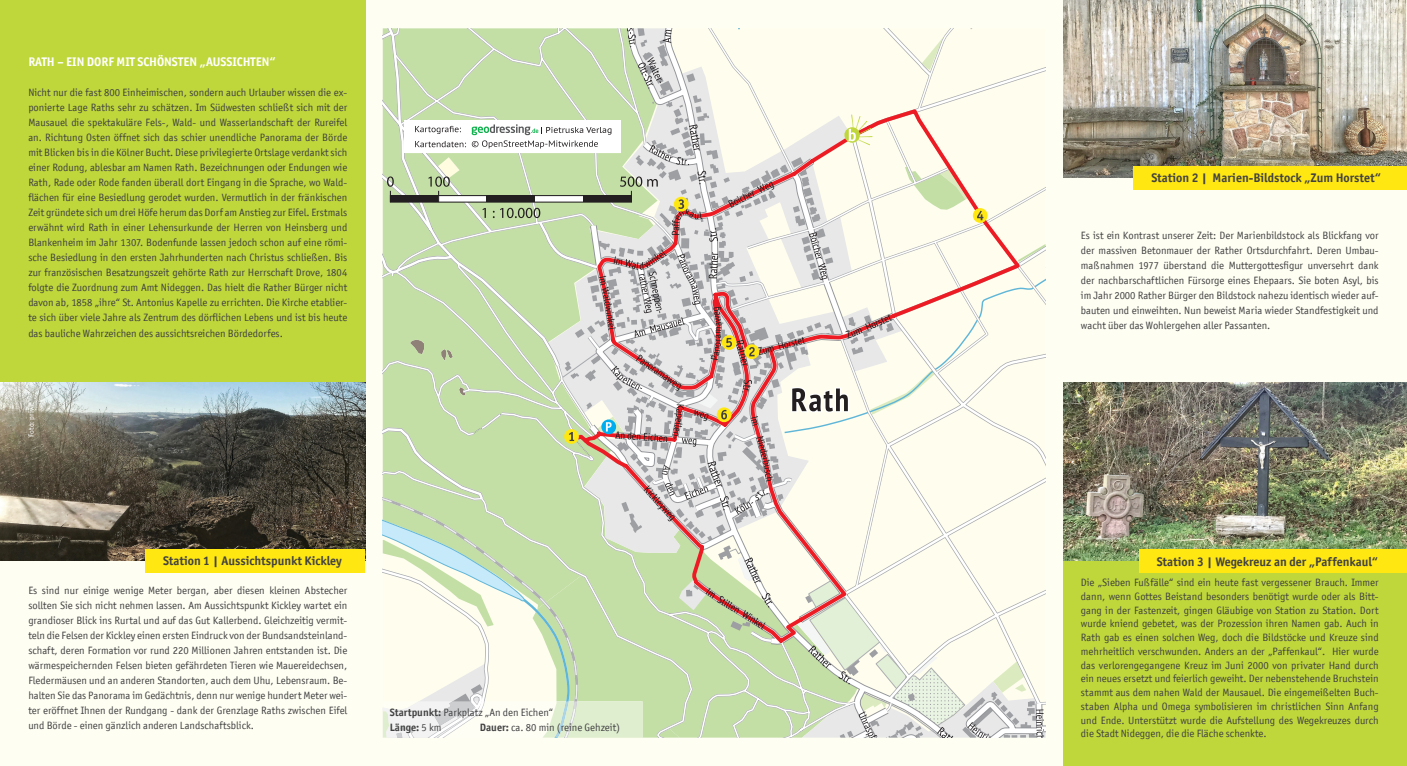
<style>
.page{position:relative;width:1407px;height:766px;background:#fff}
.page>*{position:absolute;margin:0;border:0;box-sizing:border-box;transform-origin:0 0}
.t1{font:700 12.5px "Officina San ITC";color:#414142}
.t2{font:700 12.5px "Officina San ITC";color:#fff}
.t3{font:10.62px/15px "Officina San ITC";color:#414142;text-align:justify}
.t4{font:7.5px "Officina San ITC";color:#fff}
.t5{font:7.5px "Officina San ITC";color:#231f20}
.s1{font-weight:700}
</style>
<div class="page">
<div style="left:0;top:0;width:1407px;height:765px;background:#fffef3"></div>
<div style="left:0;top:0;width:365px;height:383px;background:#bfd73b"></div>
<img style="left:0;top:383px;width:365px;height:177px">
<div style="left:145px;top:548px;width:220px;height:24px;background:#ffe711"></div>
<div style="left:1063px;top:390px;width:344px;height:375px;background:#bfd73b"></div>
<img style="left:1063px;top:383px;width:344px;height:177px">
<div style="left:1139px;top:549px;width:268px;height:23px;background:#ffe711"></div>
<img style="left:1063px;top:0;width:344px;height:177px">
<div style="left:1134px;top:166px;width:273px;height:23px;background:#ffe711"></div>
<svg style="left:383px;top:28px;width:662px;height:709px"></svg>
<p class="t2" style="left:28px;top:54px;width:249px">RATH – EIN DORF MIT SCHÖNSTEN „AUSSICHTEN“</p>
<p class="t3" style="left:28px;top:85px;width:320px">Nicht nur die fast 800 Einheimischen, sondern auch Urlauber wissen die ex&shy;ponierte Lage Raths sehr zu schätzen. Im Südwesten schließt sich mit der Mausauel die spektakuläre Fels-, Wald- und Wasserlandschaft der Rureifel an. Richtung Osten öffnet sich das schier unendliche Panorama der Börde mit Blicken bis in die Kölner Bucht. Diese privilegierte Ortslage verdankt sich einer Rodung, ablesbar am Namen Rath. Bezeichnungen oder Endungen wie Rath, Rade oder Rode fanden überall dort Eingang in die Sprache, wo Wald&shy;flächen für eine Besiedlung gerodet wurden. Vermutlich in der fränkischen Zeit gründete sich um drei Höfe herum das Dorf am Anstieg zur Eifel. Erstmals erwähnt wird Rath in einer Lehensurkunde der Herren von Heinsberg und Blankenheim im Jahr 1307. Bodenfunde lassen jedoch schon auf eine römi&shy;sche Besiedlung in den ersten Jahrhunderten nach Christus schließen. Bis zur französischen Besatzungszeit gehörte Rath zur Herrschaft Drove, 1804 folgte die Zuordnung zum Amt Nideggen. Das hielt die Rather Bürger nicht davon ab, 1858 „ihre“ St. Antonius Kapelle zu errichten. Die Kirche etablier&shy;te sich über viele Jahre als Zentrum des dörflichen Lebens und ist bis heute das bauliche Wahrzeichen des aussichtsreichen Bördedorfes.</p>
<p class="t1" style="left:1151px;top:170px;width:231px">Station 2 | Marien-Bildstock „Zum Horstet“</p>
<p class="t3" style="left:1081px;top:228px;width:299px">Es ist ein Kontrast unserer Zeit: Der Marienbildstock als Blickfang vor der massiven Betonmauer der Rather Ortsdurchfahrt. Deren Umbau&shy;maßnahmen 1977 überstand die Muttergottesfigur unversehrt dank der nachbarschaftlichen Fürsorge eines Ehepaars. Sie boten Asyl, bis im Jahr 2000 Rather Bürger den Bildstock nahezu identisch wieder auf&shy;bauten und einweihten. Nun beweist Maria wieder Standfestigkeit und wacht über das Wohlergehen aller Passanten.</p>
<p class="t4" style="left:27px;top:437px;width:36px;rotate:-90deg">Foto: privat</p>
<p class="t5" style="left:1079px;top:436px;width:36px;rotate:-90deg">Foto: privat</p>
<p class="t1" style="left:163px;top:553px;width:180px">Station 1 | Aussichtspunkt Kickley</p>
<p class="t3" style="left:28px;top:583px;width:320px">Es sind nur einige wenige Meter bergan, aber diesen kleinen Abstecher sollten Sie sich nicht nehmen lassen. Am Aussichtspunkt Kickley wartet ein grandioser Blick ins Rurtal und auf das Gut Kallerbend. Gleichzeitig vermit&shy;teln die Felsen der Kickley einen ersten Eindruck von der Bundsandsteinland&shy;schaft, deren Formation vor rund 220 Millionen Jahren entstanden ist. Die wärmespeichernden Felsen bieten gefährdeten Tieren wie Mauereidechsen, Fledermäusen und an anderen Standorten, auch dem Uhu, Lebensraum. Be&shy;halten Sie das Panorama im Gedächtnis, denn nur wenige hundert Meter wei&shy;ter eröffnet Ihnen der Rundgang - dank der Grenzlage Raths zwischen Eifel und Börde - einen gänzlich anderen Landschaftsblick.</p>
<p class="t3" style="left:1081px;top:575px;width:299px;line-height:13.8px">Die „Sieben Fußfälle“ sind ein heute fast vergessener Brauch. Immer dann, wenn Gottes Beistand besonders benötigt wurde oder als Bitt&shy;gang in der Fastenzeit, gingen Gläubige von Station zu Station. Dort wurde kniend gebetet, was der Prozession ihren Namen gab. Auch in Rath gab es einen solchen Weg, doch die Bildstöcke und Kreuze sind mehrheitlich verschwunden. Anders an der „Paffenkaul“. Hier wurde das verlorengegangene Kreuz im Juni 2000 von privater Hand durch ein neues ersetzt und feierlich geweiht. Der nebenstehende Bruchstein stammt aus dem nahen Wald der Mausauel. Die eingemeißelten Buch&shy;staben Alpha und Omega symbolisieren im christlichen Sinn Anfang und Ende. Unterstützt wurde die Aufstellung des Wegekreuzes durch die Stadt Nideggen, die die Fläche schenkte.</p>
<p class="t1" style="left:1157px;top:553px;width:223px">Station 3 | Wegekreuz an der „Paffenkaul“</p>
<p class="t3" style="left:390px;top:705px;width:165px;line-height:14.4px"><span class="s1">Startpunkt:</span> Parkplatz „An den Eichen“<br><span class="s1">Länge:</span> 5 km</p>
<p class="t3" style="left:480px;top:719px;width:142px"><span class="s1">Dauer:</span> ca. 80 min (reine Gehzeit)</p>
</div>
